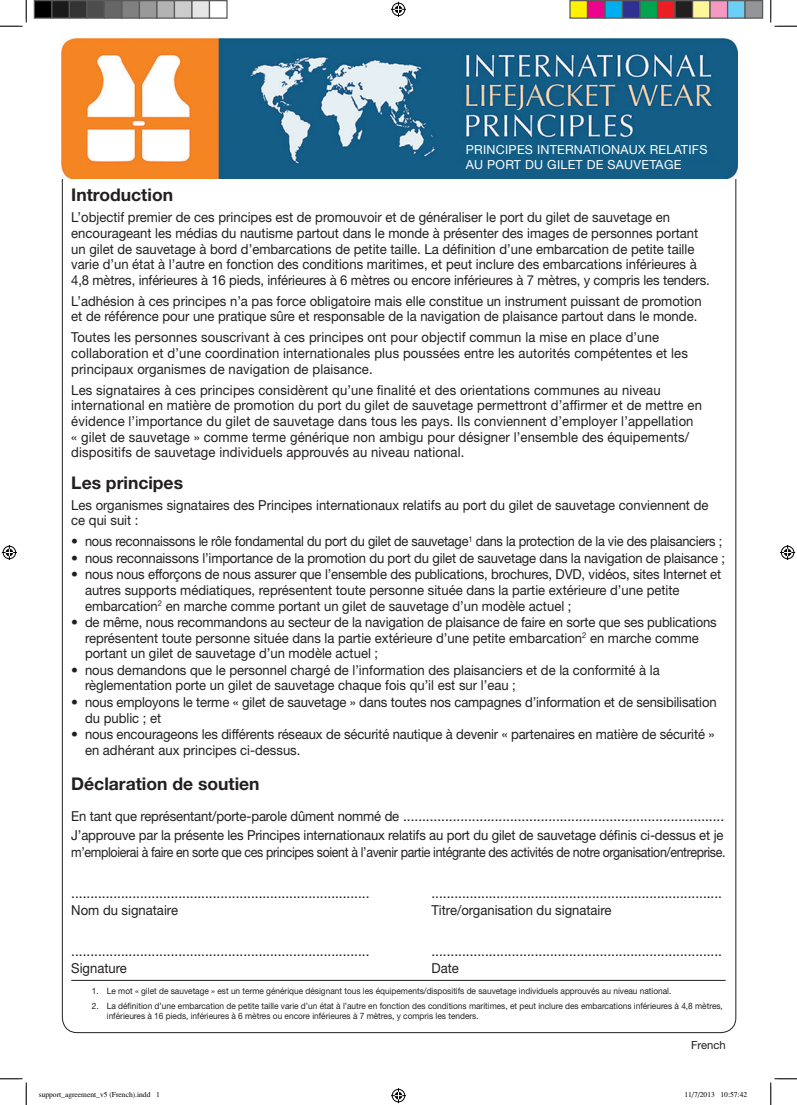
<style>
.page{position:relative;width:797px;height:1105px;background:#fff}
.page>*{position:absolute;margin:0;border:0;box-sizing:border-box;transform-origin:0 0}
.t1{font:700 17.5px "Helvetica Neue LT Std";color:#231f20}
.t2{font:13.75px/15.6px "Helvetica Neue LT Std";color:#231f20;scale:.95 1}
.t3{font:13.75px/15.6px "Helvetica Neue LT Std";color:#231f20}
.t4{font:13.75px "Helvetica Neue LT Std";letter-spacing:-.025em;color:#231f20;scale:.9 1}
.t5{font:12.5px/15px "Helvetica Neue LT Std";letter-spacing:.02em;color:#fff}
.t6{font:11.25px "Helvetica Neue LT Std";color:#231f20}
.t7{font:8.75px/10px "Helvetica Neue LT Std";color:#231f20;scale:.95 1}
.t8{font:7.5px "Times";color:#000}
</style>
<div class="page">
<hr style="left:71px;top:980px;width:654px;height:1px;background:#231f20">
<img style="left:62px;top:39px;width:675px;height:140px">
<img style="left:459px;top:48px;width:258px;height:62px">
<img style="left:459px;top:110px;width:258px;height:36px">
<div style="left:459px;top:146px;width:258px;height:16px;background:#115d86"></div>
<svg style="left:0;top:0;width:27px;height:27px"></svg>
<svg style="left:0;top:1078px;width:27px;height:27px"></svg>
<svg style="left:770px;top:0;width:27px;height:27px"></svg>
<svg style="left:770px;top:1078px;width:27px;height:27px"></svg>
<svg style="left:391px;top:2px;width:15px;height:15px"></svg>
<svg style="left:391px;top:1088px;width:15px;height:15px"></svg>
<svg style="left:2px;top:545px;width:15px;height:15px"></svg>
<svg style="left:780px;top:545px;width:15px;height:15px"></svg>
<div style="left:34px;top:1px;width:18px;height:17px;background:#000"></div>
<div style="left:34px;top:0;width:18px;height:19px;border:1px solid #595959"></div>
<div style="left:52px;top:1px;width:17px;height:17px;background:#1a1a1a"></div>
<div style="left:51px;top:0;width:19px;height:19px;border:1px solid #595959"></div>
<div style="left:69px;top:1px;width:18px;height:17px;background:#333"></div>
<div style="left:69px;top:0;width:19px;height:19px;border:1px solid #595959"></div>
<div style="left:87px;top:1px;width:17px;height:17px;background:#4d4d4d"></div>
<div style="left:86px;top:0;width:19px;height:19px;border:1px solid #595959"></div>
<div style="left:104px;top:1px;width:18px;height:17px;background:#666"></div>
<div style="left:104px;top:0;width:18px;height:19px;border:1px solid #595959"></div>
<div style="left:122px;top:1px;width:17px;height:17px;background:#808080"></div>
<div style="left:121px;top:0;width:19px;height:19px;border:1px solid #595959"></div>
<div style="left:139px;top:1px;width:18px;height:17px;background:#999"></div>
<div style="left:139px;top:0;width:19px;height:19px;border:1px solid #595959"></div>
<div style="left:157px;top:1px;width:17px;height:17px;background:#b3b3b3"></div>
<div style="left:156px;top:0;width:19px;height:19px;border:1px solid #595959"></div>
<div style="left:174px;top:1px;width:18px;height:17px;background:#ccc"></div>
<div style="left:174px;top:0;width:18px;height:19px;border:1px solid #595959"></div>
<div style="left:192px;top:1px;width:17px;height:17px;background:#e6e6e6"></div>
<div style="left:191px;top:0;width:19px;height:19px;border:1px solid #595959"></div>
<div style="left:209px;top:0;width:19px;height:19px;border:1px solid #595959"></div>
<div style="left:570px;top:1px;width:17px;height:17px;background:#fff101"></div>
<div style="left:569px;top:0;width:19px;height:19px;border:1px solid #595959"></div>
<div style="left:587px;top:1px;width:18px;height:17px;background:#ed028c"></div>
<div style="left:587px;top:0;width:18px;height:19px;border:1px solid #595959"></div>
<div style="left:605px;top:1px;width:17px;height:17px;background:#00aeef"></div>
<div style="left:604px;top:0;width:19px;height:19px;border:1px solid #595959"></div>
<div style="left:622px;top:1px;width:18px;height:17px;background:#2e3092"></div>
<div style="left:622px;top:0;width:18px;height:19px;border:1px solid #595959"></div>
<div style="left:640px;top:1px;width:17px;height:17px;background:#00a54f"></div>
<div style="left:639px;top:0;width:19px;height:19px;border:1px solid #595959"></div>
<div style="left:657px;top:1px;width:18px;height:17px;background:#ee1d23"></div>
<div style="left:657px;top:0;width:18px;height:19px;border:1px solid #595959"></div>
<div style="left:675px;top:1px;width:17px;height:17px;background:#231f20"></div>
<div style="left:674px;top:0;width:19px;height:19px;border:1px solid #595959"></div>
<div style="left:692px;top:1px;width:18px;height:17px;background:#fff79a"></div>
<div style="left:692px;top:0;width:18px;height:19px;border:1px solid #595959"></div>
<div style="left:710px;top:1px;width:17px;height:17px;background:#f499c2"></div>
<div style="left:709px;top:0;width:19px;height:19px;border:1px solid #595959"></div>
<div style="left:727px;top:1px;width:18px;height:17px;background:#6bcff6"></div>
<div style="left:727px;top:0;width:18px;height:19px;border:1px solid #595959"></div>
<div style="left:745px;top:1px;width:17px;height:17px;background:#939598"></div>
<div style="left:744px;top:0;width:19px;height:19px;border:1px solid #595959"></div>
<p class="t5" style="left:466px;top:141px;width:243px">PRINCIPES INTERNATIONAUX RELATIFS<br>AU PORT DU GILET DE SAUVETAGE</p>
<p class="t1" style="left:71px;top:184px;width:103px">Introduction</p>
<p class="t2" style="left:71px;top:209px;width:673px">L’objectif premier de ces principes est de promouvoir et de généraliser le port du gilet de sauvetage en encourageant les médias du nautisme partout dans le monde à présenter des images de personnes portant un gilet de sauvetage à bord d’embarcations de petite taille. La définition d’une embarcation de petite taille varie d’un état à l’autre en fonction des conditions maritimes, et peut inclure des embarcations inférieures à 4,8 mètres, inférieures à 16 pieds, inférieures à 6 mètres ou encore inférieures à 7 mètres, y compris les tenders.</p>
<p class="t2" style="left:71px;top:293px;width:665px">L’adhésion à ces principes n’a pas force obligatoire mais elle constitue un instrument puissant de promotion et de référence pour une pratique sûre et responsable de la navigation de plaisance partout dans le monde.</p>
<p class="t2" style="left:71px;top:330px;width:650px">Toutes les personnes souscrivant à ces principes ont pour objectif commun la mise en place d’une collaboration et d’une coordination internationales plus poussées entre les autorités compétentes et les principaux organismes de navigation de plaisance.</p>
<p class="t2" style="left:71px;top:382px;width:665px">Les signataires à ces principes considèrent qu’une finalité et des orientations communes au niveau international en matière de promotion du port du gilet de sauvetage permettront d’affirmer et de mettre en évidence l’importance du gilet de sauvetage dans tous les pays. Ils conviennent d’employer l’appellation « gilet de sauvetage » comme terme générique non ambigu pour désigner l’ensemble des équipements/ dispositifs de sauvetage individuels approuvés au niveau national.</p>
<p class="t1" style="left:71px;top:472px;width:113px">Les principes</p>
<p class="t2" style="left:71px;top:497px;width:672px">Les organismes signataires des Principes internationaux relatifs au port du gilet de sauvetage conviennent de ce qui suit :</p>
<p class="t3" style="left:71px;top:533px;width:652px">• nous reconnaissons le rôle fondamental du port du gilet de sauvetage<sup>1</sup> dans la protection de la vie des plaisanciers ;</p>
<p class="t3" style="left:71px;top:550px;width:655px">• nous reconnaissons l’importance de la promotion du port du gilet de sauvetage dans la navigation de plaisance ;</p>
<p class="t3" style="left:85px;top:566px;width:637px;text-indent:-14px">• nous nous efforçons de nous assurer que l’ensemble des publications, brochures, DVD, vidéos, sites Internet et autres supports médiatiques, représentent toute personne située dans la partie extérieure d’une petite embarcation<sup>2</sup> en marche comme portant un gilet de sauvetage d’un modèle actuel ;</p>
<p class="t3" style="left:85px;top:614px;width:633px;text-indent:-14px">• de même, nous recommandons au secteur de la navigation de plaisance de faire en sorte que ses publications représentent toute personne située dans la partie extérieure d’une petite embarcation<sup>2</sup> en marche comme portant un gilet de sauvetage d’un modèle actuel ;</p>
<p class="t3" style="left:85px;top:662px;width:576px;text-indent:-14px">• nous demandons que le personnel chargé de l’information des plaisanciers et de la conformité à la règlementation porte un gilet de sauvetage chaque fois qu’il est sur l’eau ;</p>
<p class="t3" style="left:85px;top:694px;width:633px;text-indent:-14px">• nous employons le terme « gilet de sauvetage » dans toutes nos campagnes d’information et de sensibilisation du public ; et</p>
<p class="t3" style="left:85px;top:726px;width:631px;text-indent:-14px">• nous encourageons les différents réseaux de sécurité nautique à devenir « partenaires en matière de sécurité » en adhérant aux principes ci-dessus.</p>
<p class="t1" style="left:71px;top:773px;width:190px">Déclaration de soutien</p>
<p class="t2" style="left:71px;top:806px;width:689px;line-height:19.8px">En tant que représentant/porte-parole dûment nommé de ....................................................................................<br>J’approuve par la présente les Principes internationaux relatifs au port du gilet de sauvetage définis ci-dessus et je</p>
<p class="t4" style="left:71px;top:844px;width:728px">m’emploierai à faire en sorte que ces principes soient à l’avenir partie intégrante des activités de notre organisation/entreprise.</p>
<p class="t3" style="left:71px;top:885px;width:300px">..............................................................................</p>
<p class="t3" style="left:431px;top:885px;width:292px">............................................................................</p>
<p class="t2" style="left:71px;top:902px;width:114px">Nom du signataire</p>
<p class="t2" style="left:431px;top:902px;width:191px">Titre/organisation du signataire</p>
<p class="t3" style="left:71px;top:943px;width:300px">..............................................................................</p>
<p class="t3" style="left:431px;top:943px;width:292px">............................................................................</p>
<p class="t2" style="left:71px;top:960px;width:60px">Signature</p>
<p class="t2" style="left:431px;top:960px;width:30px">Date</p>
<p class="t7" style="left:92px;top:985px;width:611px">1. Le mot « gilet de sauvetage » est un terme générique désignant tous les équipements/dispositifs de sauvetage individuels approuvés au niveau national.</p>
<p class="t7" style="left:107px;top:1001px;width:650px;text-indent:-15px">2. La définition d’une embarcation de petite taille varie d’un état à l’autre en fonction des conditions maritimes, et peut inclure des embarcations inférieures à 4,8 mètres, inférieures à 16 pieds, inférieures à 6 mètres ou encore inférieures à 7 mètres, y compris les tenders.</p>
<p class="t6" style="left:691px;top:1038px;width:36px">French</p>
<p class="t8" style="left:39px;top:1091px;width:123px">support_agreement_v5 (French).indd 1</p>
<p class="t8" style="left:684px;top:1091px;width:64px">11/7/2013 10:57:42</p>
</div>
